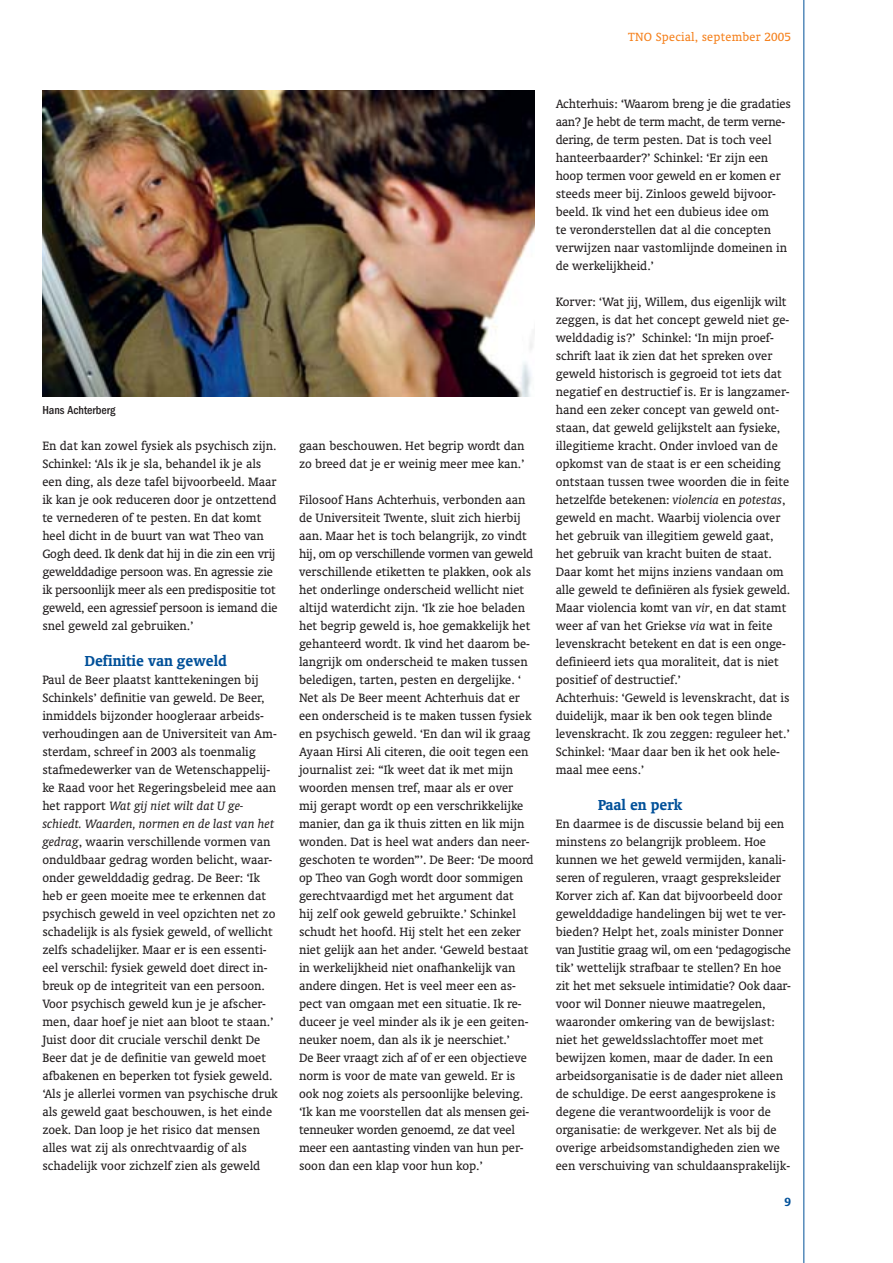
<style>
.page{position:relative;width:893px;height:1263px;background:#fff}
.page>*{position:absolute;margin:0;border:0;box-sizing:border-box;transform-origin:0 0}
.t1{font:700 16.5px "Oranda BT";color:#005099}
.t2{font:13.8px/18px "Oranda BT";color:#231f20}
.t3{font:13.5px "Oranda BT";letter-spacing:.015em;color:#f5821f}
.t4{font:700 13.5px "Oranda BT";color:#005099}
.t5{font:500 condensed 12px "Franklin Gothic";color:#231f20}
.s1{font-style:italic}
</style>
<div class="page">
<hr style="left:803px;top:0;width:1px;height:1263px;background:#005099">
<img style="left:42px;top:90px;width:492px;height:306px">
<p class="t5" style="left:42px;top:406px;width:75px">Hans Achterberg</p>
<p class="t2" style="left:42px;top:438px;width:237px">En dat kan zowel fysiek als psychisch zijn.<br>Schinkel: ‘Als ik je sla, behandel ik je als een ding, als deze tafel bijvoorbeeld. Maar ik kan je ook reduceren door je ontzettend te vernederen of te pesten. En dat komt heel dicht in de buurt van wat Theo van Gogh deed. Ik denk dat hij in die zin een vrij gewelddadige persoon was. En agressie zie ik persoonlijk meer als een predispositie tot geweld, een agressief persoon is iemand die snel geweld zal gebruiken.’</p>
<p class="t1" style="left:85px;top:654px;width:143px">Definitie van geweld</p>
<p class="t2" style="left:42px;top:672px;width:237px">Paul de Beer plaatst kanttekeningen bij Schinkels’ definitie van geweld. De Beer, inmiddels bijzonder hoogleraar arbeids&shy;verhoudingen aan de Universiteit van Am&shy;sterdam, schreef in 2003 als toenmalig staf medewerker van de Wetenschappelij&shy;ke Raad voor het Regerings beleid mee aan het rapport <span class="s1">Wat gij niet wilt dat U ge&shy;schiedt. Waarden, normen en de last van het gedrag</span>, waarin verschillende vormen van onduldbaar gedrag worden belicht, waar&shy;onder gewelddadig gedrag. De Beer: ‘Ik heb er geen moeite mee te erkennen dat psychisch geweld in veel opzichten net zo schadelijk is als fysiek geweld, of wellicht zelfs schadelijker. Maar er is een essenti&shy;eel verschil: fysiek geweld doet direct in&shy;breuk op de integriteit van een persoon.<br>Voor psychisch geweld kun je je afscher&shy;men, daar hoef je niet aan bloot te staan.’ Juist door dit cruciale verschil denkt De Beer dat je de definitie van geweld moet afbakenen en beperken tot fysiek geweld. ‘Als je allerlei vormen van psychische druk als geweld gaat beschouwen, is het einde zoek. Dan loop je het risico dat mensen alles wat zij als onrechtvaardig of als schadelijk voor zichzelf zien als geweld</p>
<p class="t2" style="left:299px;top:438px;width:227px">gaan beschouwen. Het begrip wordt dan zo breed dat je er weinig meer mee kan.’</p>
<p class="t2" style="left:299px;top:492px;width:236px">Filosoof Hans Achterhuis, verbonden aan de Universiteit Twente, sluit zich hierbij aan. Maar het is toch belangrijk, zo vindt hij, om op verschillende vormen van geweld verschillende etiketten te plakken, ook als het onderlinge onderscheid wellicht niet altijd waterdicht zijn. ‘Ik zie hoe beladen het begrip geweld is, hoe gemakkelijk het gehanteerd wordt. Ik vind het daarom be&shy;langrijk om onderscheid te maken tussen beledigen, tarten, pesten en dergelijke. ‘ Net als De Beer meent Achterhuis dat er een onderscheid is te maken tussen fysiek en psychisch geweld. ‘En dan wil ik graag Ayaan Hirsi Ali citeren, die ooit tegen een journalist zei: “Ik weet dat ik met mijn woorden mensen tref, maar als er over mij gerapt wordt op een verschrikkelijke manier, dan ga ik thuis zitten en lik mijn wonden. Dat is heel wat anders dan neer&shy;geschoten te worden”’. De Beer: ‘De moord op Theo van Gogh wordt door sommigen gerechtvaardigd met het argument dat<br>hij zelf ook geweld gebruikte.’ Schinkel schudt het hoofd. Hij stelt het een zeker niet gelijk aan het ander. ‘Geweld bestaat in werkelijkheid niet onafhankelijk van andere dingen. Het is veel meer een as&shy;pect van omgaan met een situatie. Ik re&shy;duceer je veel minder als ik je een geiten&shy;neuker noem, dan als ik je neerschiet.’<br>De Beer vraagt zich af of er een objectieve norm is voor de mate van geweld. Er is ook nog zoiets als persoonlijke beleving. ‘Ik kan me voorstellen dat als mensen gei&shy;tenneuker worden genoemd, ze dat veel meer een aantasting vinden van hun per&shy;soon dan een klap voor hun kop.’</p>
<p class="t3" style="left:628px;top:32px;width:164px">TNO Special, september 2005</p>
<p class="t2" style="left:555px;top:96px;width:237px">Achterhuis: ‘Waarom breng je die gradaties aan? Je hebt de term macht, de term verne&shy;dering, de term pesten. Dat is toch veel hanteerbaarder?’ Schinkel: ‘Er zijn een hoop termen voor geweld en er komen er steeds meer bij. Zinloos geweld bijvoor&shy;beeld. Ik vind het een dubieus idee om<br>te veronderstellen dat al die concepten verwijzen naar vastomlijnde domeinen in de werkelijkheid.’</p>
<p class="t2" style="left:555px;top:294px;width:236px">Korver: ‘Wat jij, Willem, dus eigenlijk wilt zeggen, is dat het concept geweld niet ge&shy;welddadig is?’ Schinkel: ‘In mijn proef&shy;schrift laat ik zien dat het spreken over geweld historisch is gegroeid tot iets dat negatief en destructief is. Er is langzamer&shy;hand een zeker concept van geweld ont&shy;staan, dat geweld gelijkstelt aan fysieke, illegitieme kracht. Onder invloed van de opkomst van de staat is er een scheiding ontstaan tussen twee woorden die in feite hetzelfde betekenen: <span class="s1">violencia</span> en <span class="s1">potestas</span>, geweld en macht. Waarbij violencia over het gebruik van illegitiem geweld gaat, het gebruik van kracht buiten de staat.<br>Daar komt het mijns inziens vandaan om alle geweld te definiëren als fysiek geweld.<br>Maar violencia komt van <span class="s1">vir</span>, en dat stamt weer af van het Griekse <span class="s1">via</span> wat in feite levenskracht betekent en dat is een onge&shy;definieerd iets qua moraliteit, dat is niet positief of destructief.’<br>Achterhuis: ‘Geweld is levenskracht, dat is duidelijk, maar ik ben ook tegen blinde levenskracht. Ik zou zeggen: reguleer het.’ Schinkel: ‘Maar daar ben ik het ook hele&shy;maal mee eens.’</p>
<p class="t1" style="left:598px;top:798px;width:86px">Paal en perk</p>
<p class="t2" style="left:555px;top:816px;width:237px">En daarmee is de discussie beland bij een minstens zo belangrijk probleem. Hoe kunnen we het geweld vermijden, kanali&shy;seren of reguleren, vraagt gespreksleider Korver zich af. Kan dat bijvoorbeeld door gewelddadige handelingen bij wet te ver&shy;bieden? Helpt het, zoals minister Donner van Justitie graag wil, om een ‘pedagogische tik’ wettelijk strafbaar te stellen? En hoe zit het met seksuele intimidatie? Ook daar&shy;voor wil Donner nieuwe maatregelen, waaronder omkering van de bewijslast: niet het geweldsslachtoffer moet met bewijzen komen, maar de dader. In een arbeidsorganisatie is de dader niet alleen de schuldige. De eerst aangesprokene is degene die verantwoordelijk is voor de organisatie: de werkgever. Net als bij de overige arbeidsomstandigheden zien we een verschuiving van schuldaansprakelijk-</p>
<p class="t4" style="left:784px;top:1196px;width:8px">9</p>
</div>
